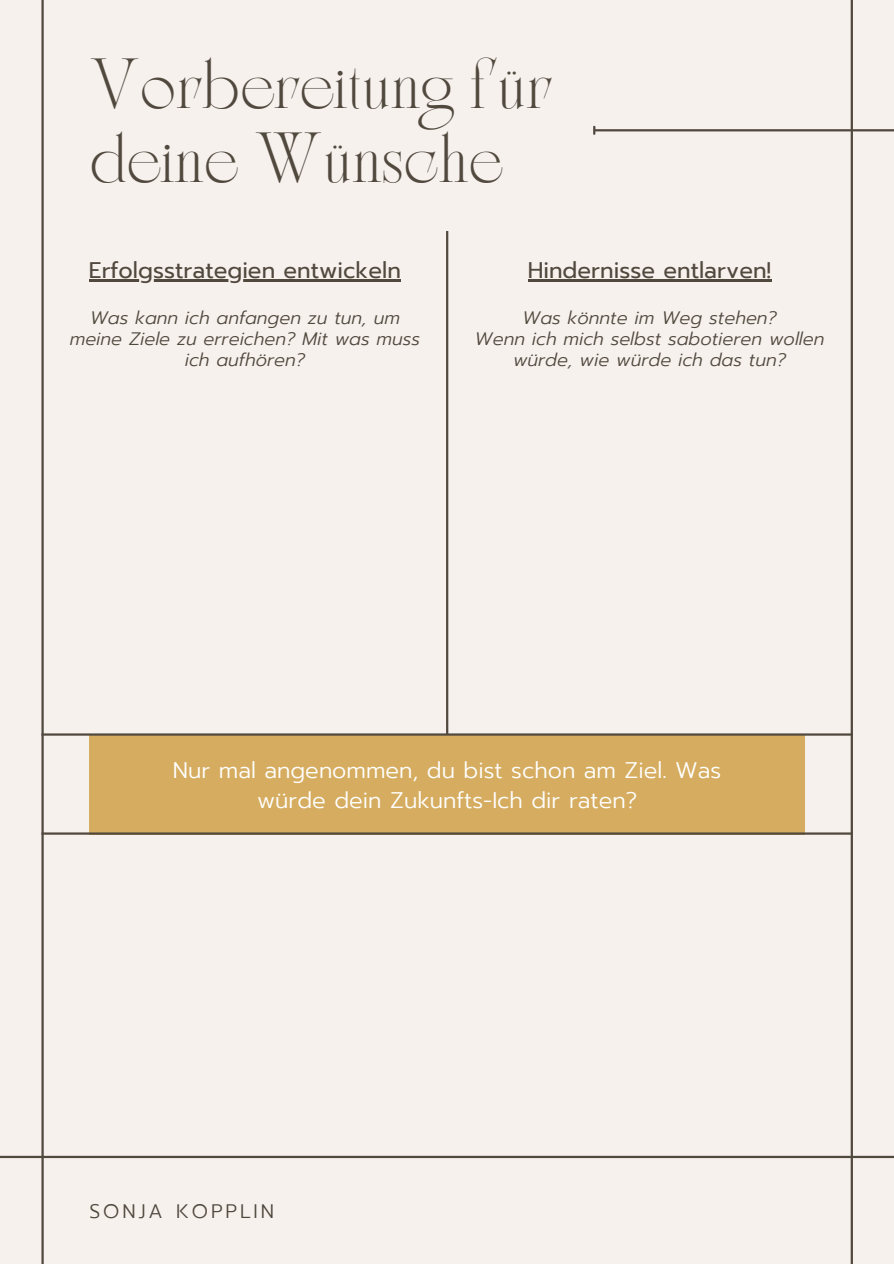
<style>
.page{position:relative;width:894px;height:1264px;background:#fff}
.page>*{position:absolute;margin:0;border:0;box-sizing:border-box;transform-origin:0 0}
.t1{font:49.5px/74.2px "TAN Nightingale";color:#51483e}
.t2{font:300 22.5px/29.2px "Prompt";color:#fff;text-align:center}
.t3{font:22.5px "Prompt";color:#51483e}
.t4{font:300 19.5px "Prompt";letter-spacing:.15em;color:#51483e}
.t5{font:italic 300 18px/21.5px "Prompt";color:#51483e;text-align:center}
</style>
<div class="page">
<div style="left:0;top:0;width:893px;height:1263px;background:#f6f1ed"></div>
<hr style="left:41px;top:0;width:3px;height:1263px;background:#51483e">
<hr style="left:850px;top:0;width:2px;height:1263px;background:#51483e">
<hr style="left:594px;top:129px;width:299px;height:2px;background:#51483e">
<svg style="left:593px;top:126px;width:2px;height:9px"></svg>
<hr style="left:0;top:1155px;width:893px;height:3px;background:#51483e">
<hr style="left:89px;top:279px;width:312px;height:3px;background:#51483e">
<hr style="left:527px;top:279px;width:244px;height:3px;background:#51483e">
<hr style="left:446px;top:231px;width:2px;height:504px;background:#51483e">
<div style="left:89px;top:735px;width:715px;height:99px;background:#d6ad60"></div>
<hr style="left:41px;top:733px;width:811px;height:2px;background:#51483e">
<hr style="left:41px;top:832px;width:811px;height:2px;background:#51483e">
<p class="t1" style="left:89px;top:56px;width:464px">Vorbereitung für deine Wünsche</p>
<p class="t3" style="left:89px;top:254px;width:313px">Erfolgsstrategien entwickeln</p>
<p class="t3" style="left:527px;top:254px;width:245px">Hindernisse entlarven!</p>
<p class="t5" style="left:70px;top:307px;width:351px">Was kann ich anfangen zu tun, um meine Ziele zu erreichen? Mit was muss ich aufhören?</p>
<p class="t5" style="left:522px;top:307px;width:256px">Was könnte im Weg stehen?</p>
<p class="t5" style="left:474px;top:328px;width:351px">Wenn ich mich selbst sabotieren wollen würde, wie würde ich das tun?</p>
<p class="t2" style="left:173px;top:756px;width:550px">Nur mal angenommen, du bist schon am Ziel. Was würde dein Zukunfts-Ich dir raten?</p>
<p class="t4" style="left:89px;top:1196px;width:186px">SONJA KOPPLIN</p>
</div>
